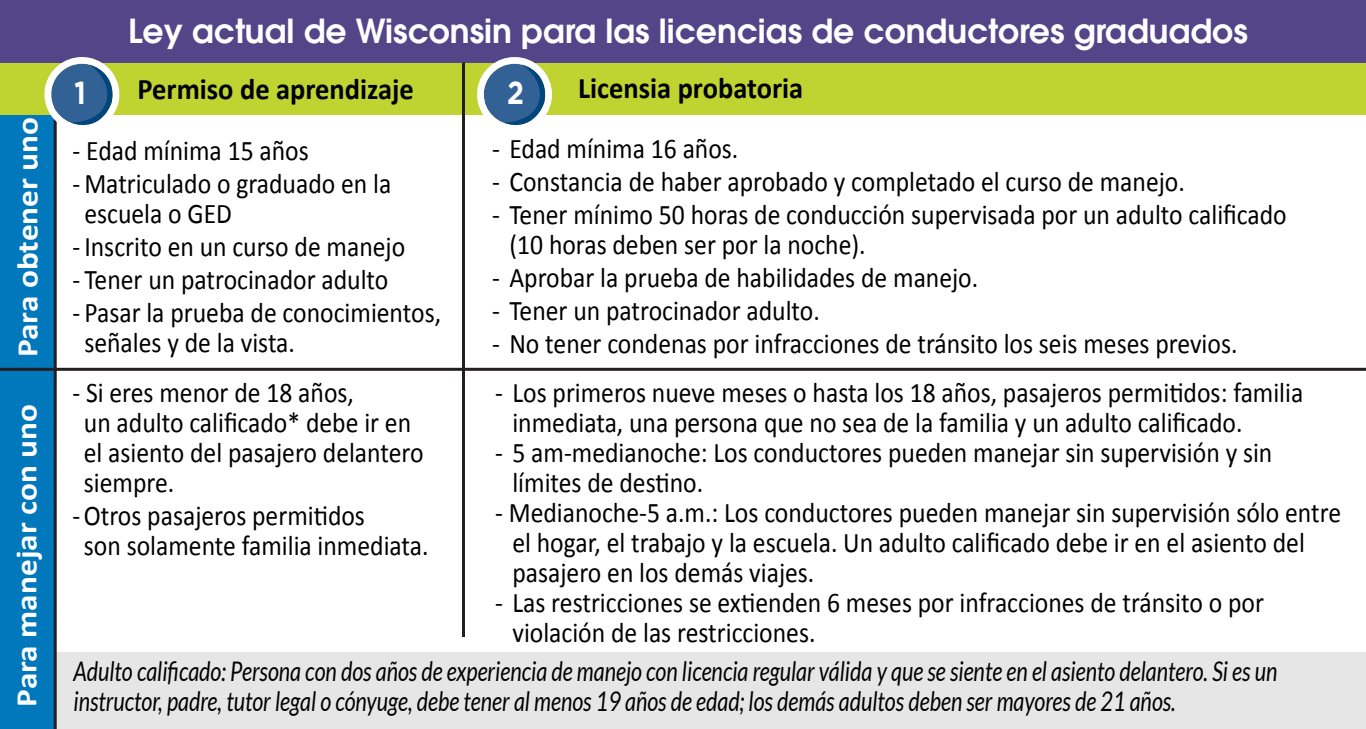
<style>
.page{position:relative;width:1366px;height:729px;background:#fff}
.page>*{position:absolute;margin:0;border:0;box-sizing:border-box;transform-origin:0 0}
.t1{font:600 33px "ITC Avant Garde Pro";color:#fff}
.t2{font:700 31.8px "Gotham";color:#fff;scale:.85 1}
.t3{font:700 30px "Calibri";color:#000;scale:.95 1}
.t4{font:700 30px "Calibri";color:#fff;scale:1.11 1}
.t5{font:28.5px/30px "Calibri";color:#000;scale:.9 1}
.t6{font:italic 27px/30px "Lato";color:#000;scale:.8 1}
</style>
<div class="page">
<div style="left:50px;top:653px;width:1316px;height:76px;background:#e6e6e6"></div>
<div style="left:0;top:0;width:1366px;height:69px;background:#534588"></div>
<div style="left:0;top:67px;width:55px;height:662px;background:#0177bc"></div>
<div style="left:0;top:63px;width:1366px;height:52px;background:#bfd430"></div>
<hr style="left:462px;top:63px;width:3px;height:574px;background:#231f20">
<hr style="left:54px;top:105px;width:3px;height:624px;background:#231f20">
<hr style="left:0;top:368px;width:1366px;height:3px;background:#231f20">
<svg style="left:44px;top:57px;width:76px;height:78px"></svg>
<div style="left:77px;top:65px;width:18px;height:17px;background:#316195;border-radius:50%"></div>
<svg style="left:477px;top:57px;width:75px;height:68px"></svg>
<div style="left:510px;top:67px;width:17px;height:18px;background:#316195;border-radius:50%"></div>
<p class="t4" style="left:6px;top:357px;width:218px;rotate:-90deg">Para obtener uno</p>
<p class="t4" style="left:5px;top:707px;width:274px;rotate:-90deg">Para manejar con uno</p>
<p class="t1" style="left:128px;top:10px;width:1121px">Ley actual de Wisconsin para las licencias de conductores graduados</p>
<p class="t3" style="left:138px;top:68px;width:292px">Permiso de aprendizaje</p>
<p class="t3" style="left:578px;top:67px;width:239px">Licensia probatoria</p>
<p class="t2" style="left:75px;top:72px;width:15px">1</p>
<p class="t2" style="left:507px;top:72px;width:21px">2</p>
<p class="t5" style="left:73px;top:135px;width:264px">- Edad mínima 15 años</p>
<p class="t5" style="left:84px;top:168px;width:343px;text-indent:-12px">- Matriculado o graduado en la escuela o GED</p>
<p class="t5" style="left:73px;top:231px;width:371px">- Inscrito en un curso de manejo</p>
<p class="t5" style="left:73px;top:264px;width:352px">- Tener un patrocinador adulto</p>
<p class="t5" style="left:84px;top:297px;width:398px;text-indent:-12px">- Pasar la prueba de conocimientos, señales y de la vista.</p>
<p class="t5" style="left:492px;top:133px;width:275px">- Edad mínima 16 años.</p>
<p class="t5" style="left:492px;top:166px;width:771px">- Constancia de haber aprobado y completado el curso de manejo.</p>
<p class="t5" style="left:509px;top:199px;width:865px;text-indent:-17px">- Tener mínimo 50 horas de conducción supervisada por un adulto calificado (10 horas deben ser por la noche).</p>
<p class="t5" style="left:492px;top:262px;width:542px">- Aprobar la prueba de habilidades de manejo.</p>
<p class="t5" style="left:492px;top:295px;width:366px">- Tener un patrocinador adulto.</p>
<p class="t5" style="left:492px;top:328px;width:830px">- No tener condenas por infracciones de tránsito los seis meses previos.</p>
<p class="t5" style="left:512px;top:376px;width:880px;text-indent:-17px">- Los primeros nueve meses o hasta los 18 años, pasajeros permitidos: familia inmediata, una persona que no sea de la familia y un adulto calificado.</p>
<p class="t5" style="left:512px;top:436px;width:846px;text-indent:-17px">- 5 am-medianoche: Los conductores pueden manejar sin supervisión y sin límites de destino.</p>
<p class="t5" style="left:512px;top:496px;width:922px;text-indent:-17px">- Medianoche-5 a.m.: Los conductores pueden manejar sin supervisión sólo entre el hogar, el trabajo y la escuela. Un adulto calificado debe ir en el asiento del pasajero en los demás viajes.</p>
<p class="t5" style="left:512px;top:586px;width:837px;text-indent:-17px">- Las restricciones se extienden 6 meses por infracciones de tránsito o por violación de las restricciones.</p>
<p class="t6" style="left:73px;top:657px;width:1507px">Adulto calificado: Persona con dos años de experiencia de manejo con licencia regular válida y que se siente en el asiento delantero. Si es un instructor, padre, tutor legal o cónyuge, debe tener al menos 19 años de edad; los demás adultos deben ser mayores de 21 años.</p>
<p class="t5" style="left:84px;top:376px;width:379px;text-indent:-12px">- Si eres menor de 18 años,<br>un adulto calificado* debe ir en el asiento del pasajero delantero siempre.</p>
<p class="t5" style="left:84px;top:499px;width:385px;text-indent:-12px">- Otros pasajeros permitidos<br>son solamente familia inmediata.</p>
</div>
